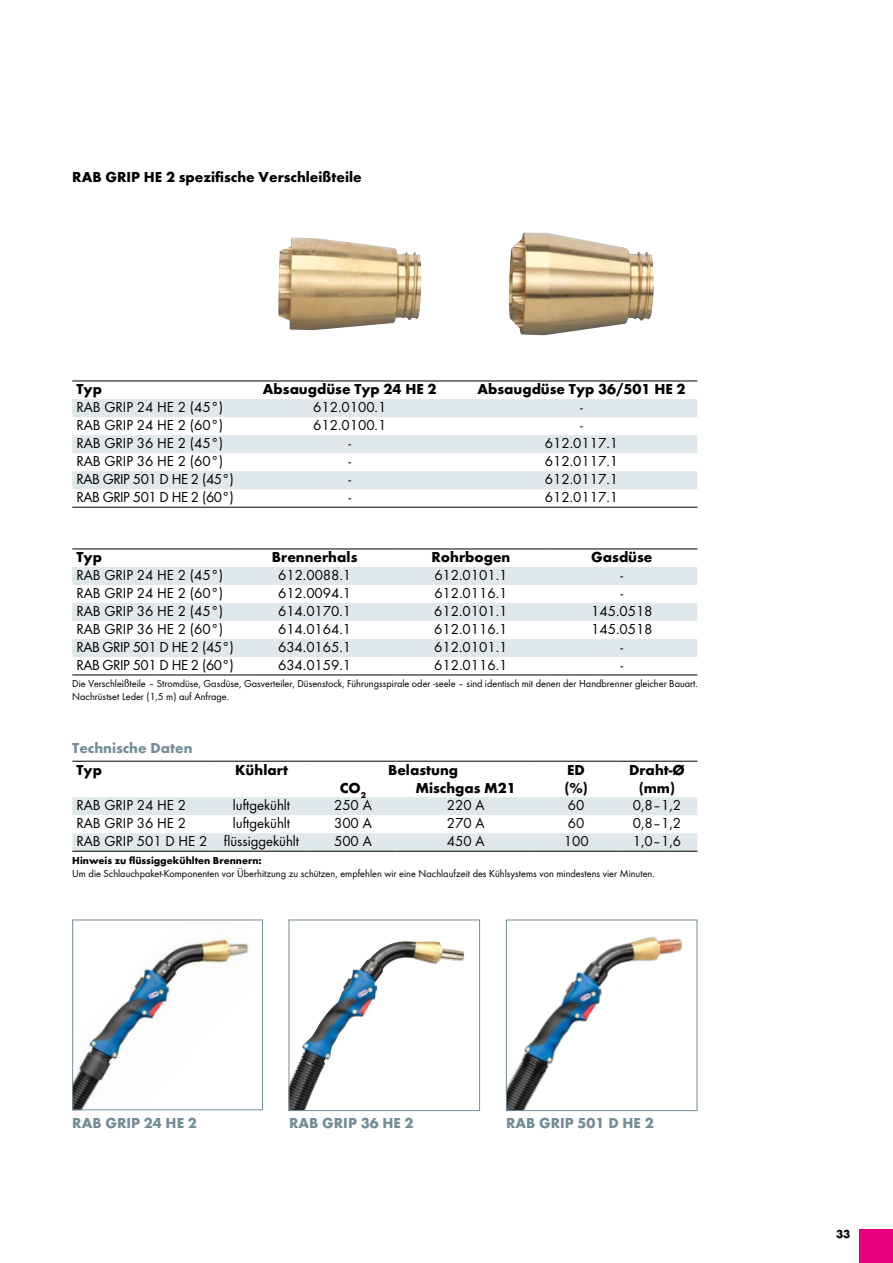
<style>
.page{position:relative;width:893px;height:1263px;background:#fff}
.page>*{position:absolute;margin:0;border:0;box-sizing:border-box;transform-origin:0 0}
.t1{font:15px "Futura TOT Boo";color:#000}
.t2{font:700 15px "Futura TOT";color:#000}
.t3{font:15px "Futura TOT Boo";letter-spacing:-.03em;color:#000}
.t4{font:700 15px "Futura TOT";color:#748d99}
.t5{font:700 12px "Futura TOT";color:#000}
.t6{font:10.5px/13px "Futura TOT Boo";color:#000}
.t7{font:700 10.5px "Futura TOT";color:#000}
</style>
<div class="page">
<div style="left:859px;top:1229px;width:34px;height:34px;background:#e5007d"></div>
<img style="left:74px;top:939px;width:175px;height:169px">
<div style="left:72px;top:919px;width:191px;height:191px;border:1px solid #748d99"></div>
<img style="left:291px;top:942px;width:106px;height:167px">
<div style="left:289px;top:919px;width:191px;height:192px;border:1px solid #748d99"></div>
<img style="left:508px;top:936px;width:175px;height:173px">
<div style="left:506px;top:919px;width:191px;height:192px;border:1px solid #748d99"></div>
<img style="left:278px;top:237px;width:143px;height:93px">
<img style="left:509px;top:232px;width:145px;height:103px">
<svg style="left:72px;top:399px;width:625px;height:90px;fill:#e1e8ec"></svg>
<hr style="left:72px;top:381px;width:162px;height:1px;background:#000">
<hr style="left:234px;top:381px;width:232px;height:1px;background:#000">
<hr style="left:466px;top:381px;width:231px;height:1px;background:#000">
<hr style="left:72px;top:507px;width:162px;height:1px;background:#000">
<hr style="left:234px;top:507px;width:232px;height:1px;background:#000">
<hr style="left:466px;top:507px;width:231px;height:1px;background:#000">
<svg style="left:72px;top:567px;width:625px;height:90px;fill:#e1e8ec"></svg>
<hr style="left:72px;top:549px;width:162px;height:1px;background:#000">
<hr style="left:234px;top:549px;width:161px;height:1px;background:#000">
<hr style="left:395px;top:549px;width:151px;height:1px;background:#000">
<hr style="left:546px;top:549px;width:151px;height:1px;background:#000">
<hr style="left:72px;top:675px;width:162px;height:1px;background:#000">
<hr style="left:234px;top:675px;width:161px;height:1px;background:#000">
<hr style="left:395px;top:675px;width:151px;height:1px;background:#000">
<hr style="left:546px;top:675px;width:151px;height:1px;background:#000">
<svg style="left:72px;top:797px;width:625px;height:54px"></svg>
<hr style="left:72px;top:851px;width:141px;height:1px;background:#000">
<hr style="left:213px;top:851px;width:97px;height:1px;background:#000">
<hr style="left:310px;top:851px;width:85px;height:1px;background:#000">
<hr style="left:395px;top:851px;width:141px;height:1px;background:#000">
<hr style="left:536px;top:851px;width:81px;height:1px;background:#000">
<hr style="left:617px;top:851px;width:80px;height:1px;background:#000">
<hr style="left:72px;top:761px;width:141px;height:1px;background:#000">
<hr style="left:213px;top:761px;width:97px;height:1px;background:#000">
<hr style="left:310px;top:761px;width:85px;height:1px;background:#000">
<hr style="left:395px;top:761px;width:141px;height:1px;background:#000">
<hr style="left:536px;top:761px;width:81px;height:1px;background:#000">
<hr style="left:617px;top:761px;width:80px;height:1px;background:#000">
<p class="t2" style="left:72px;top:168px;width:291px">RAB GRIP HE 2 spezifische Verschleißteile</p>
<p class="t2" style="left:77px;top:380px;width:27px">Typ</p>
<p class="t2" style="left:263px;top:380px;width:175px">Absaugdüse Typ 24 HE 2</p>
<p class="t2" style="left:477px;top:380px;width:209px">Absaugdüse Typ 36/501 HE 2</p>
<p class="t1" style="left:77px;top:398px;width:148px">RAB GRIP 24 HE 2 (45°)</p>
<p class="t1" style="left:313px;top:398px;width:75px">612.0100.1</p>
<p class="t1" style="left:580px;top:398px;width:4px">-</p>
<p class="t1" style="left:77px;top:416px;width:148px">RAB GRIP 24 HE 2 (60°)</p>
<p class="t1" style="left:313px;top:416px;width:75px">612.0100.1</p>
<p class="t1" style="left:580px;top:416px;width:4px">-</p>
<p class="t1" style="left:77px;top:434px;width:148px">RAB GRIP 36 HE 2 (45°)</p>
<p class="t1" style="left:348px;top:434px;width:4px">-</p>
<p class="t1" style="left:545px;top:434px;width:75px">612.0117.1</p>
<p class="t1" style="left:77px;top:452px;width:148px">RAB GRIP 36 HE 2 (60°)</p>
<p class="t1" style="left:348px;top:452px;width:4px">-</p>
<p class="t1" style="left:545px;top:452px;width:75px">612.0117.1</p>
<p class="t3" style="left:77px;top:470px;width:159px">RAB GRIP 501 D HE 2 (45°)</p>
<p class="t1" style="left:348px;top:470px;width:4px">-</p>
<p class="t1" style="left:545px;top:470px;width:75px">612.0117.1</p>
<p class="t3" style="left:77px;top:488px;width:159px">RAB GRIP 501 D HE 2 (60°)</p>
<p class="t1" style="left:348px;top:488px;width:4px">-</p>
<p class="t1" style="left:545px;top:488px;width:75px">612.0117.1</p>
<p class="t2" style="left:77px;top:548px;width:27px">Typ</p>
<p class="t2" style="left:272px;top:548px;width:87px">Brennerhals</p>
<p class="t2" style="left:431px;top:548px;width:80px">Rohrbogen</p>
<p class="t2" style="left:591px;top:548px;width:63px">Gasdüse</p>
<p class="t1" style="left:77px;top:566px;width:148px">RAB GRIP 24 HE 2 (45°)</p>
<p class="t1" style="left:278px;top:566px;width:75px">612.0088.1</p>
<p class="t1" style="left:434px;top:566px;width:75px">612.0101.1</p>
<p class="t1" style="left:620px;top:566px;width:4px">-</p>
<p class="t1" style="left:77px;top:584px;width:148px">RAB GRIP 24 HE 2 (60°)</p>
<p class="t1" style="left:278px;top:584px;width:75px">612.0094.1</p>
<p class="t1" style="left:434px;top:584px;width:75px">612.0116.1</p>
<p class="t1" style="left:620px;top:584px;width:4px">-</p>
<p class="t1" style="left:77px;top:602px;width:148px">RAB GRIP 36 HE 2 (45°)</p>
<p class="t1" style="left:278px;top:602px;width:75px">614.0170.1</p>
<p class="t1" style="left:434px;top:602px;width:75px">612.0101.1</p>
<p class="t1" style="left:591px;top:602px;width:63px">145.0518</p>
<p class="t1" style="left:77px;top:620px;width:148px">RAB GRIP 36 HE 2 (60°)</p>
<p class="t1" style="left:278px;top:620px;width:75px">614.0164.1</p>
<p class="t1" style="left:434px;top:620px;width:75px">612.0116.1</p>
<p class="t1" style="left:591px;top:620px;width:63px">145.0518</p>
<p class="t3" style="left:77px;top:638px;width:159px">RAB GRIP 501 D HE 2 (45°)</p>
<p class="t1" style="left:278px;top:638px;width:75px">634.0165.1</p>
<p class="t1" style="left:434px;top:638px;width:75px">612.0101.1</p>
<p class="t1" style="left:620px;top:638px;width:4px">-</p>
<p class="t3" style="left:76px;top:656px;width:159px">RAB GRIP 501 D HE 2 (60°)</p>
<p class="t1" style="left:278px;top:656px;width:75px">634.0159.1</p>
<p class="t1" style="left:434px;top:656px;width:75px">612.0116.1</p>
<p class="t1" style="left:620px;top:656px;width:4px">-</p>
<p class="t6" style="left:72px;top:677px;width:627px">Die Verschleißteile – Stromdüse, Gasdüse, Gasverteiler, Düsenstock, Führungsspirale oder -seele – sind identisch mit denen der Handbrenner gleicher Bauart.<br>Nachrüstset Leder (1,5 m) auf Anfrage.</p>
<p class="t4" style="left:72px;top:739px;width:122px">Technische Daten</p>
<p class="t2" style="left:77px;top:760px;width:27px">Typ</p>
<p class="t2" style="left:235px;top:760px;width:54px">Kühlart</p>
<p class="t2" style="left:388px;top:760px;width:71px">Belastung</p>
<p class="t2" style="left:567px;top:760px;width:19px">ED</p>
<p class="t2" style="left:629px;top:760px;width:57px">Draht-Ø</p>
<p class="t2" style="left:340px;top:778px;width:28px">CO<sub>2</sub></p>
<p class="t2" style="left:415px;top:778px;width:102px">Mischgas M21</p>
<p class="t2" style="left:564px;top:778px;width:25px">(%)</p>
<p class="t2" style="left:639px;top:778px;width:38px">(mm)</p>
<p class="t1" style="left:77px;top:796px;width:111px">RAB GRIP 24 HE 2</p>
<p class="t1" style="left:233px;top:796px;width:59px">luftgekühlt</p>
<p class="t1" style="left:334px;top:796px;width:39px">250 A</p>
<p class="t1" style="left:447px;top:796px;width:39px">220 A</p>
<p class="t1" style="left:568px;top:796px;width:18px">60</p>
<p class="t1" style="left:633px;top:796px;width:50px">0,8–1,2</p>
<p class="t1" style="left:77px;top:814px;width:111px">RAB GRIP 36 HE 2</p>
<p class="t1" style="left:233px;top:814px;width:59px">luftgekühlt</p>
<p class="t1" style="left:334px;top:814px;width:39px">300 A</p>
<p class="t1" style="left:447px;top:814px;width:39px">270 A</p>
<p class="t1" style="left:568px;top:814px;width:18px">60</p>
<p class="t1" style="left:633px;top:814px;width:50px">0,8–1,2</p>
<p class="t1" style="left:77px;top:832px;width:224px">RAB GRIP 501 D HE 2 flüssiggekühlt</p>
<p class="t1" style="left:334px;top:832px;width:39px">500 A</p>
<p class="t1" style="left:447px;top:832px;width:39px">450 A</p>
<p class="t1" style="left:564px;top:832px;width:26px">100</p>
<p class="t1" style="left:633px;top:832px;width:50px">1,0–1,6</p>
<p class="t7" style="left:72px;top:854px;width:191px">Hinweis zu flüssiggekühlten Brennern:</p>
<p class="t6" style="left:72px;top:867px;width:584px">Um die Schlauchpaket-Komponenten vor Überhitzung zu schützen, empfehlen wir eine Nachlaufzeit des Kühlsystems von mindestens vier Minuten.</p>
<p class="t4" style="left:72px;top:1114px;width:126px">RAB GRIP 24 HE 2</p>
<p class="t4" style="left:289px;top:1114px;width:126px">RAB GRIP 36 HE 2</p>
<p class="t4" style="left:506px;top:1114px;width:149px">RAB GRIP 501 D HE 2</p>
<p class="t5" style="left:836px;top:1227px;width:16px">33</p>
</div>
